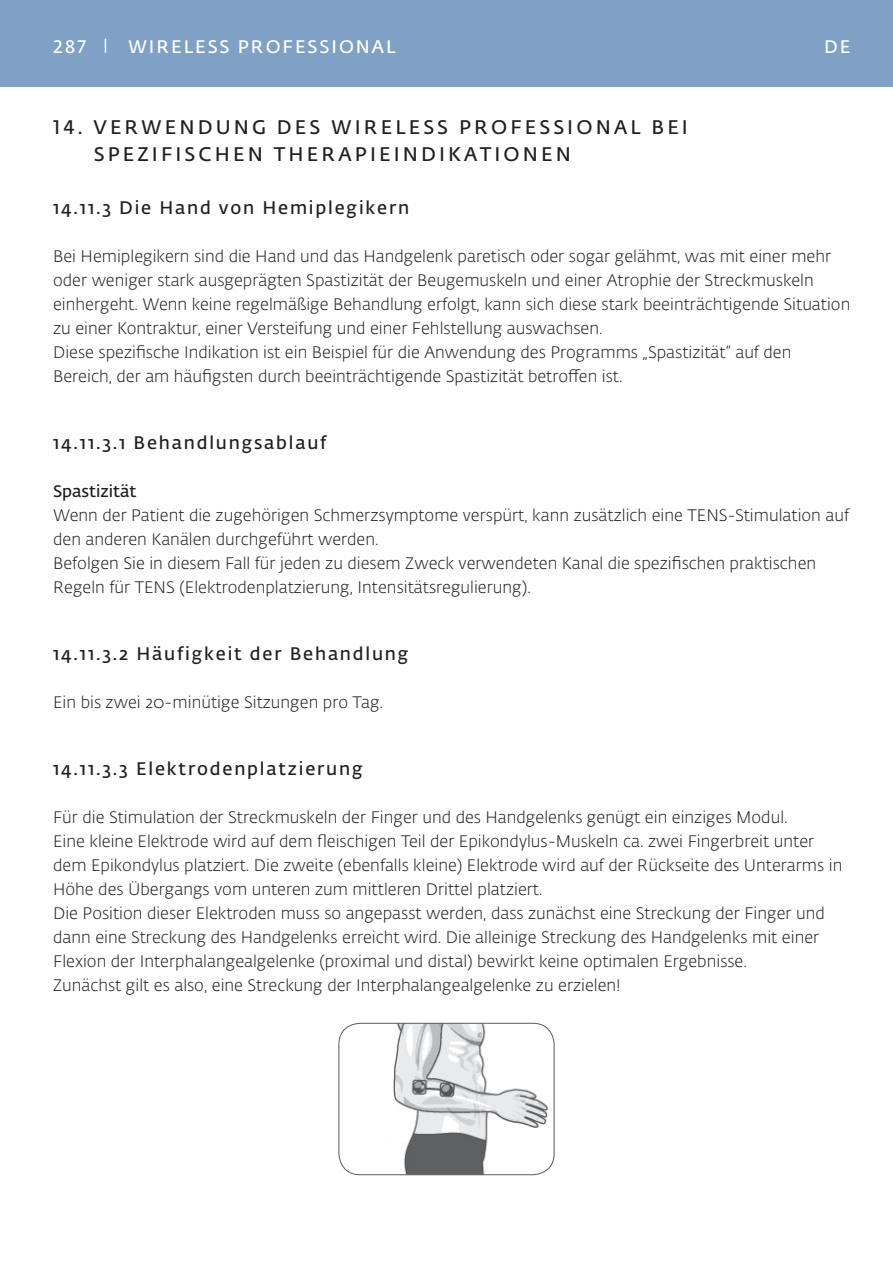
<style>
.page{position:relative;width:893px;height:1263px;background:#fff}
.page>*{position:absolute;margin:0;border:0;box-sizing:border-box;transform-origin:0 0}
.t1{font:600 19.5px/27px "Fedra Sans Alt Pro";letter-spacing:.16em;color:#231f20}
.Subtitle{font:600 18px "Fedra Sans Alt Pro";letter-spacing:.1em;color:#231f20}
.t2{font:600 18px "Fedra Sans Alt Pro";letter-spacing:.11em;color:#fff}
.Basic_Body{font:300 16.5px/24px "Fedra Sans Alt Pro";color:#231f20}
.Basic_Body-2{font:600 16.5px "Fedra Sans Alt Pro";color:#231f20}
</style>
<div class="page">
<div style="left:0;top:0;width:893px;height:87px;background:#7fa1c5"></div>
<svg style="left:105px;top:39px;width:1px;height:14px"></svg>
<img style="left:339px;top:1023px;width:215px;height:152px">
<div style="left:339px;top:1023px;width:215px;height:152px;border:1px solid #595a5c;border-radius:21px"></div>
<p class="t2" style="left:53px;top:33px;width:34px">287</p>
<p class="t2" style="left:128px;top:33px;width:269px">WIRELESS PROFESSIONAL</p>
<p class="t2" style="left:824px;top:34px;width:28px">DE</p>
<p class="t1" style="left:94px;top:113px;width:596px;text-indent:-40px">14. VERWENDUNG DES WIRELESS PROFESSIONAL BEI<br>SPEZIFISCHEN THERAPIEINDIKATIONEN</p>
<p class="Subtitle" style="left:53px;top:194px;width:358px">14.11.3 Die Hand von Hemiplegikern</p>
<p class="Basic_Body" style="left:53px;top:243px;width:799px">Bei Hemiplegikern sind die Hand und das Handgelenk paretisch oder sogar gelähmt, was mit einer mehr oder weniger stark ausgeprägten Spastizität der Beugemuskeln und einer Atrophie der Streckmuskeln einhergeht. Wenn keine regelmäßige Behandlung erfolgt, kann sich diese stark beeinträchtigende Situation zu einer Kontraktur, einer Versteifung und einer Fehlstellung auswachsen.</p>
<p class="Basic_Body" style="left:53px;top:339px;width:740px">Diese spezifische Indikation ist ein Beispiel für die Anwendung des Programms „Spastizität“ auf den<br>Bereich, der am häufigsten durch beeinträchtigende Spastizität betroffen ist.</p>
<p class="Subtitle" style="left:53px;top:429px;width:275px">14.11.3.1 Behandlungsablauf</p>
<p class="Basic_Body-2" style="left:53px;top:479px;width:85px">Spastizität</p>
<p class="Basic_Body" style="left:53px;top:503px;width:797px">Wenn der Patient die zugehörigen Schmerzsymptome verspürt, kann zusätzlich eine TENS-Stimulation auf den anderen Kanälen durchgeführt werden.</p>
<p class="Basic_Body" style="left:53px;top:551px;width:764px">Befolgen Sie in diesem Fall für jeden zu diesem Zweck verwendeten Kanal die spezifischen praktischen<br>Regeln für TENS (Elektrodenplatzierung, Intensitätsregulierung).</p>
<p class="Subtitle" style="left:53px;top:640px;width:357px">14.11.3.2 Häufigkeit der Behandlung</p>
<p class="Basic_Body" style="left:53px;top:690px;width:332px">Ein bis zwei 20-minütige Sitzungen pro Tag.</p>
<p class="Subtitle" style="left:53px;top:756px;width:311px">14.11.3.3 Elektrodenplatzierung</p>
<p class="Basic_Body" style="left:53px;top:805px;width:736px">Für die Stimulation der Streckmuskeln der Finger und des Handgelenks genügt ein einziges Modul.</p>
<p class="Basic_Body" style="left:53px;top:829px;width:791px">Eine kleine Elektrode wird auf dem fleischigen Teil der Epikondylus-Muskeln ca. zwei Fingerbreit unter dem Epikondylus platziert. Die zweite (ebenfalls kleine) Elektrode wird auf der Rückseite des Unterarms in<br>Höhe des Übergangs vom unteren zum mittleren Drittel platziert.</p>
<p class="Basic_Body" style="left:53px;top:901px;width:773px">Die Position dieser Elektroden muss so angepasst werden, dass zunächst eine Streckung der Finger und dann eine Streckung des Handgelenks erreicht wird. Die alleinige Streckung des Handgelenks mit einer<br>Flexion der Interphalangealgelenke (proximal und distal) bewirkt keine optimalen Ergebnisse.</p>
<p class="Basic_Body" style="left:53px;top:973px;width:569px">Zunächst gilt es also, eine Streckung der Interphalangealgelenke zu erzielen!</p>
</div>
